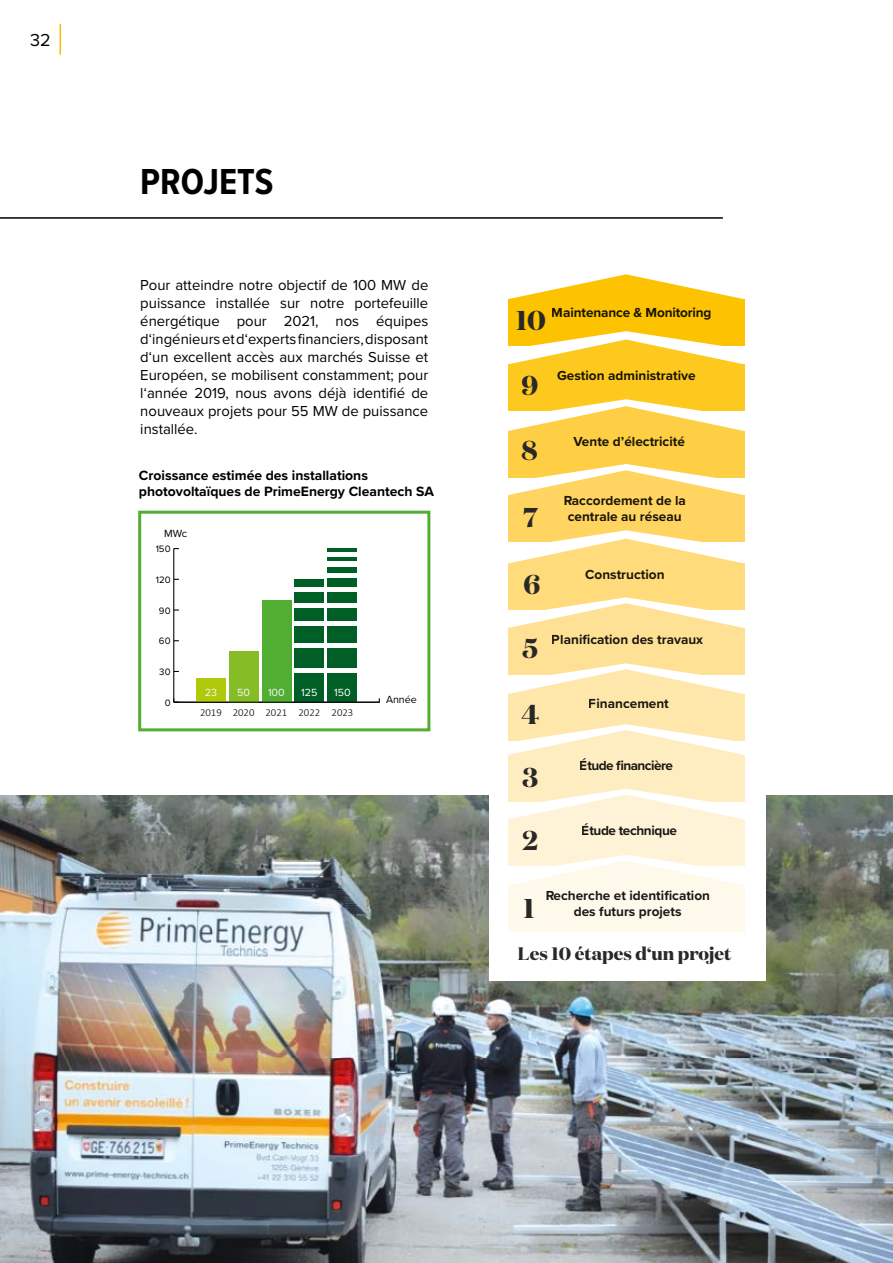
<style>
.page{position:relative;width:893px;height:1263px;background:#fff}
.page>*{position:absolute;margin:0;border:0;box-sizing:border-box;transform-origin:0 0}
.t1{font:700 37.5px "Proxima Nova Cond";color:#000}
.t2{font:700 27.15px "Domaine Display";color:#282827}
.t3{font:700 18px "Domaine Display";color:#282827}
.t4{font:18px "Proxima Nova";color:#000}
.t5{font:15px/18px "Proxima Nova";color:#000;text-align:justify}
.t6{font:700 13.95px/16.8px "Proxima Nova";color:#000}
.t7{font:700 13.65px/16.4px "Proxima Nova";color:#000;text-align:center}
.t8{font:700 13.65px "Proxima Nova";letter-spacing:-.04em;color:#000}
.t9{font:700 13.65px "Proxima Nova";letter-spacing:-.03em;color:#000}
.t10{font:300 10.8px "Calibri";color:#000}
.t11{font:10.8px "Proxima Nova";color:#000}
.t12{font:10.8px "Proxima Nova";color:#f6f6f6}
.t13{font:10.8px "Proxima Nova";color:#fff}
.t14{font:9.6px "Proxima Nova";color:#000}
</style>
<div class="page">
<hr style="left:60px;top:24px;width:1px;height:31px;background:#fbba00">
<img style="left:0;top:795px;width:893px;height:468px">
<div style="left:489px;top:251px;width:277px;height:730px;background:#fff"></div>
<div style="left:508px;top:299px;width:236px;height:46px;background:#fdc300"></div>
<svg style="left:509px;top:274px;width:236px;height:41px"></svg>
<div style="left:508px;top:364px;width:236px;height:47px;background:#fec91e"></div>
<svg style="left:508px;top:322px;width:237px;height:60px"></svg>
<div style="left:508px;top:431px;width:236px;height:46px;background:#fecf44"></div>
<svg style="left:508px;top:390px;width:237px;height:57px"></svg>
<div style="left:508px;top:495px;width:236px;height:46px;background:#ffd461"></div>
<svg style="left:270px;top:455px;width:475px;height:59px"></svg>
<hr style="left:0;top:217px;width:723px;height:2px;background:#000">
<hr style="left:173px;top:549px;width:1px;height:153px;background:#000">
<svg style="left:173px;top:698px;width:6px;height:5px"></svg>
<div style="left:327px;top:549px;width:30px;height:153px;background:#005f27"></div>
<div style="left:295px;top:579px;width:29px;height:123px;background:#005f27"></div>
<div style="left:262px;top:600px;width:29px;height:102px;background:#52ae32"></div>
<div style="left:229px;top:651px;width:29px;height:51px;background:#86bc25"></div>
<div style="left:196px;top:679px;width:30px;height:23px;background:#afca0b"></div>
<hr style="left:174px;top:702px;width:206px;height:1px;background:#000">
<hr style="left:326px;top:587px;width:33px;height:4px;background:#fff">
<hr style="left:326px;top:644px;width:33px;height:4px;background:#fff">
<div style="left:293px;top:587px;width:34px;height:5px;background:#fff"></div>
<hr style="left:293px;top:644px;width:34px;height:4px;background:#fff">
<div style="left:138px;top:511px;width:292px;height:220px;border:3px solid #52ae32"></div>
<div style="left:508px;top:564px;width:236px;height:46px;background:#ffdb7c"></div>
<svg style="left:294px;top:521px;width:451px;height:60px"></svg>
<div style="left:508px;top:628px;width:236px;height:46px;background:#ffe195"></div>
<svg style="left:291px;top:588px;width:454px;height:57px"></svg>
<div style="left:508px;top:755px;width:236px;height:46px;background:#ffedc2"></div>
<svg style="left:270px;top:654px;width:475px;height:118px"></svg>
<div style="left:508px;top:819px;width:236px;height:47px;background:#fff3d7"></div>
<svg style="left:270px;top:779px;width:475px;height:58px"></svg>
<div style="left:508px;top:885px;width:236px;height:47px;background:#fff9ec"></div>
<svg style="left:270px;top:846px;width:475px;height:57px"></svg>
<p class="t4" style="left:30px;top:27px;width:22px">32</p>
<h1 class="t1" style="left:140px;top:154px;width:135px">PROJETS</h1>
<p class="t5" style="left:140px;top:276px;width:290px">Pour atteindre notre objectif de 100 MW de puissance installée sur notre portefeuille énergétique pour 2021, nos équipes d‘ingénieurs et d‘experts financiers, disposant d‘un excellent accès aux marchés Suisse et Européen, se mobilisent constamment; pour l‘année 2019, nous avons déjà identifié de nouveaux projets pour 55 MW de puissance installée.</p>
<p class="t6" style="left:139px;top:466px;width:297px">Croissance estimée des installations photovoltaïques de PrimeEnergy Cleantech SA</p>
<p class="t11" style="left:164px;top:525px;width:25px">MWc</p>
<p class="t14" style="left:156px;top:542px;width:16px">150</p>
<p class="t14" style="left:156px;top:573px;width:16px">120</p>
<p class="t14" style="left:159px;top:603px;width:13px">90</p>
<p class="t14" style="left:159px;top:634px;width:13px">60</p>
<p class="t14" style="left:159px;top:665px;width:13px">30</p>
<p class="t12" style="left:205px;top:685px;width:14px">23</p>
<p class="t12" style="left:237px;top:684px;width:14px">50</p>
<p class="t12" style="left:268px;top:684px;width:18px">100</p>
<p class="t13" style="left:301px;top:684px;width:18px">125</p>
<p class="t13" style="left:334px;top:684px;width:18px">150</p>
<p class="t14" style="left:165px;top:695px;width:7px">0</p>
<p class="t11" style="left:386px;top:691px;width:32px">Année</p>
<p class="t10" style="left:200px;top:705px;width:155px">2019 2020 2021 2022 2023</p>
<p class="t7" style="left:552px;top:304px;width:161px">Maintenance &amp; Monitoring</p>
<h2 class="t2" style="left:516px;top:303px;width:31px">10</h2>
<h2 class="t2" style="left:521px;top:368px;width:18px">9</h2>
<h2 class="t2" style="left:521px;top:432px;width:18px">8</h2>
<h2 class="t2" style="left:523px;top:500px;width:16px">7</h2>
<p class="t7" style="left:557px;top:367px;width:140px">Gestion administrative</p>
<p class="t7" style="left:573px;top:433px;width:113px">Vente d’électricité</p>
<p class="t7" style="left:563px;top:491px;width:124px">Raccordement de la centrale au réseau</p>
<h2 class="t2" style="left:523px;top:567px;width:18px">6</h2>
<p class="t7" style="left:585px;top:566px;width:81px">Construction</p>
<h2 class="t2" style="left:522px;top:630px;width:17px">5</h2>
<p class="t7" style="left:552px;top:631px;width:153px">Planification des travaux</p>
<h2 class="t2" style="left:521px;top:696px;width:19px">4</h2>
<h2 class="t2" style="left:522px;top:759px;width:17px">3</h2>
<h2 class="t2" style="left:522px;top:822px;width:17px">2</h2>
<p class="t7" style="left:589px;top:694px;width:82px">Financement</p>
<p class="t8" style="left:580px;top:755px;width:94px">Étude financière</p>
<p class="t9" style="left:582px;top:821px;width:97px">Étude technique</p>
<h2 class="t2" style="left:523px;top:891px;width:12px">1</h2>
<p class="t7" style="left:545px;top:887px;width:166px">Recherche et identification des futurs projets</p>
<p class="t3" style="left:518px;top:941px;width:215px">Les 10 étapes d‘un projet</p>
</div>
